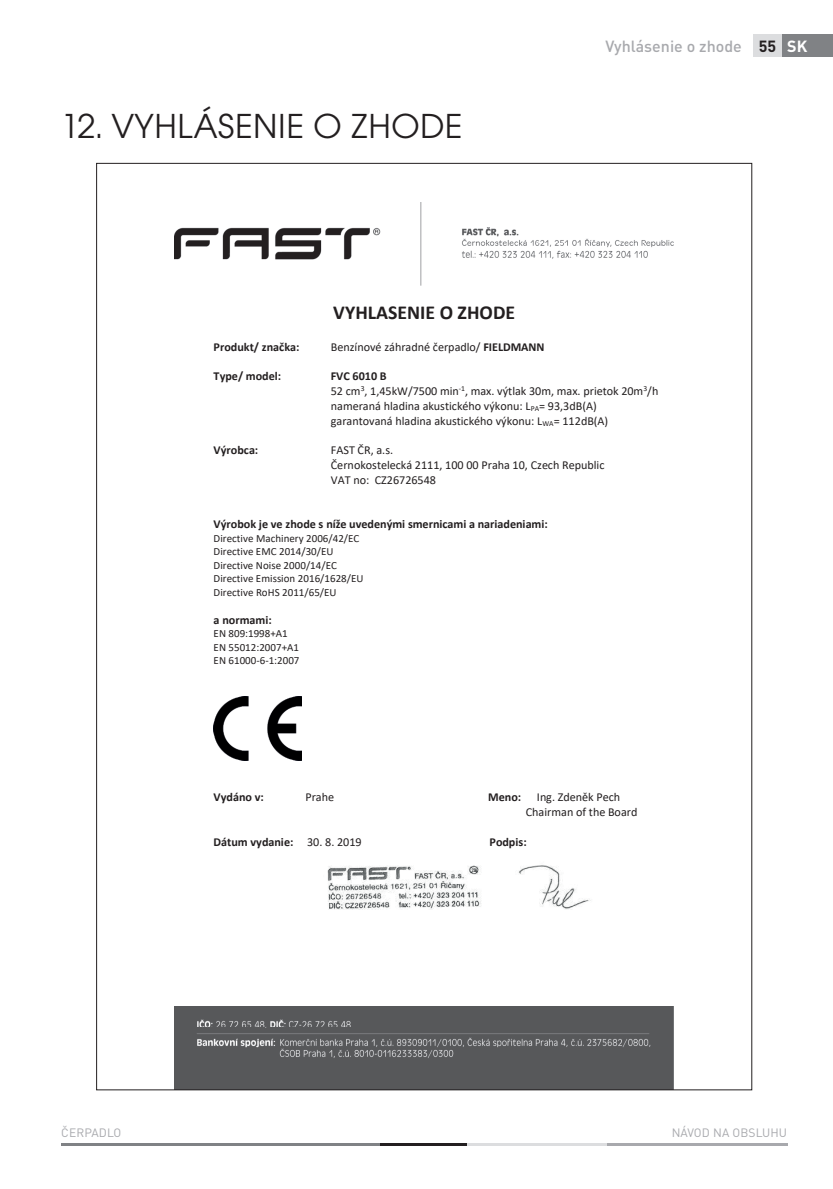
<style>
.page{position:relative;width:833px;height:1189px;background:#fff}
.page>*{position:absolute;margin:0;border:0;box-sizing:border-box;transform-origin:0 0}
.t1{font:36px "Avant Gar Got Itc TOT Boo";letter-spacing:.015em;color:#231f20}
.t2{font:700 19.8px "Calibri";color:#231f20}
.t3{font:500 16px "DIN Pro";color:#a8a9ad}
.t4{font:700 16px "DIN Pro";color:#fff}
.t5{font:12.2px/14.8px "Calibri";color:#231f20}
.t6{font:700 12.2px "Calibri";letter-spacing:-.005em;color:#231f20}
.t7{font:12px "DIN Pro";letter-spacing:.01em;color:#a8a9ad}
.t8{font:11px/13.4px "Calibri";color:#231f20}
.s1{font-weight:700;color:#231f20}
.s2{font-weight:700}
.s3{font-weight:400}
</style>
<div class="page">
<hr style="left:606px;top:1142px;width:181px;height:3px;background:#a8a9ad">
<hr style="left:467px;top:1142px;width:139px;height:3px;background:#dcdddf">
<hr style="left:61px;top:1142px;width:319px;height:3px;background:#808285">
<hr style="left:380px;top:1142px;width:87px;height:3px;background:#231f20">
<div style="left:781px;top:34px;width:52px;height:23px;background:#808285"></div>
<div style="left:753px;top:34px;width:28px;height:23px;background:#dcdddf"></div>
<img style="left:175px;top:202px;width:498px;height:83px">
<img style="left:175px;top:1007px;width:498px;height:81px">
<img style="left:214px;top:696px;width:88px;height:64px">
<img style="left:327px;top:865px;width:264px;height:44px">
<h1 class="t1" style="left:61px;top:113px;width:403px">12. VYHLÁSENIE O ZHODE</h1>
<h3 class="t3" style="left:605px;top:41px;width:172px">Vyhlásenie o zhode <span class="s1">55</span></h3>
<h3 class="t4" style="left:787px;top:40px;width:22px">SK</h3>
<h2 class="t2" style="left:333px;top:304px;width:183px">VYHLASENIE O ZHODE</h2>
<p class="t6" style="left:214px;top:342px;width:87px">Produkt/ značka:</p>
<p class="t5" style="left:331px;top:340px;width:215px">Benzínové záhradné čerpadlo/ <span class="s2">FIELDMANN</span></p>
<p class="t6" style="left:214px;top:371px;width:69px">Type/ model:</p>
<p class="t5" style="left:331px;top:370px;width:329px"><span class="s2">FVC 6010 B<br></span>52 cm<sup>3</sup>, 1,45kW/7500 min<sup>-1</sup>, max. výtlak 30m, max. prietok 20m<sup>3</sup>/h nameraná hladina akustického výkonu: L<sub>PA</sub>= 93,3dB(A) garantovaná hladina akustického výkonu: L<sub>WA</sub>= 112dB(A)</p>
<p class="t6" style="left:214px;top:445px;width:46px">Výrobca:</p>
<p class="t5" style="left:331px;top:444px;width:275px">FAST ČR, a.s.<br>Černokostelecká 2111, 100 00 Praha 10, Czech Republic<br>VAT no: CZ26726548</p>
<p class="t6" style="left:214px;top:519px;width:336px">Výrobok je ve zhode s níže uvedenými smernicami a nariadeniami:</p>
<p class="t8" style="left:214px;top:532px;width:151px">Directive Machinery 2006/42/EC<br>Directive EMC 2014/30/EU<br>Directive Noise 2000/14/EC<br>Directive Emission 2016/1628/EU<br>Directive RoHS 2011/65/EU</p>
<p class="t6" style="left:214px;top:614px;width:60px">a normami:</p>
<p class="t8" style="left:214px;top:628px;width:87px">EN 809:1998+A1<br>EN 55012:2007+A1<br>EN 61000-6-1:2007</p>
<p class="t6" style="left:214px;top:792px;width:52px">Vydáno v:</p>
<p class="t5" style="left:305px;top:791px;width:30px">Prahe</p>
<p class="t6" style="left:488px;top:792px;width:34px">Meno:</p>
<p class="t5" style="left:526px;top:791px;width:113px;text-align:center">Ing. Zdeněk Pech<br>Chairman of the Board</p>
<p class="t6" style="left:214px;top:836px;width:149px">Dátum vydanie: <span class="s3">30. 8. 2019</span></p>
<p class="t6" style="left:489px;top:836px;width:39px">Podpis:</p>
<p class="t7" style="left:61px;top:1128px;width:62px">ČERPADLO</p>
<p class="t7" style="left:671px;top:1128px;width:117px">NÁVOD NA OBSLUHU</p>
</div>
